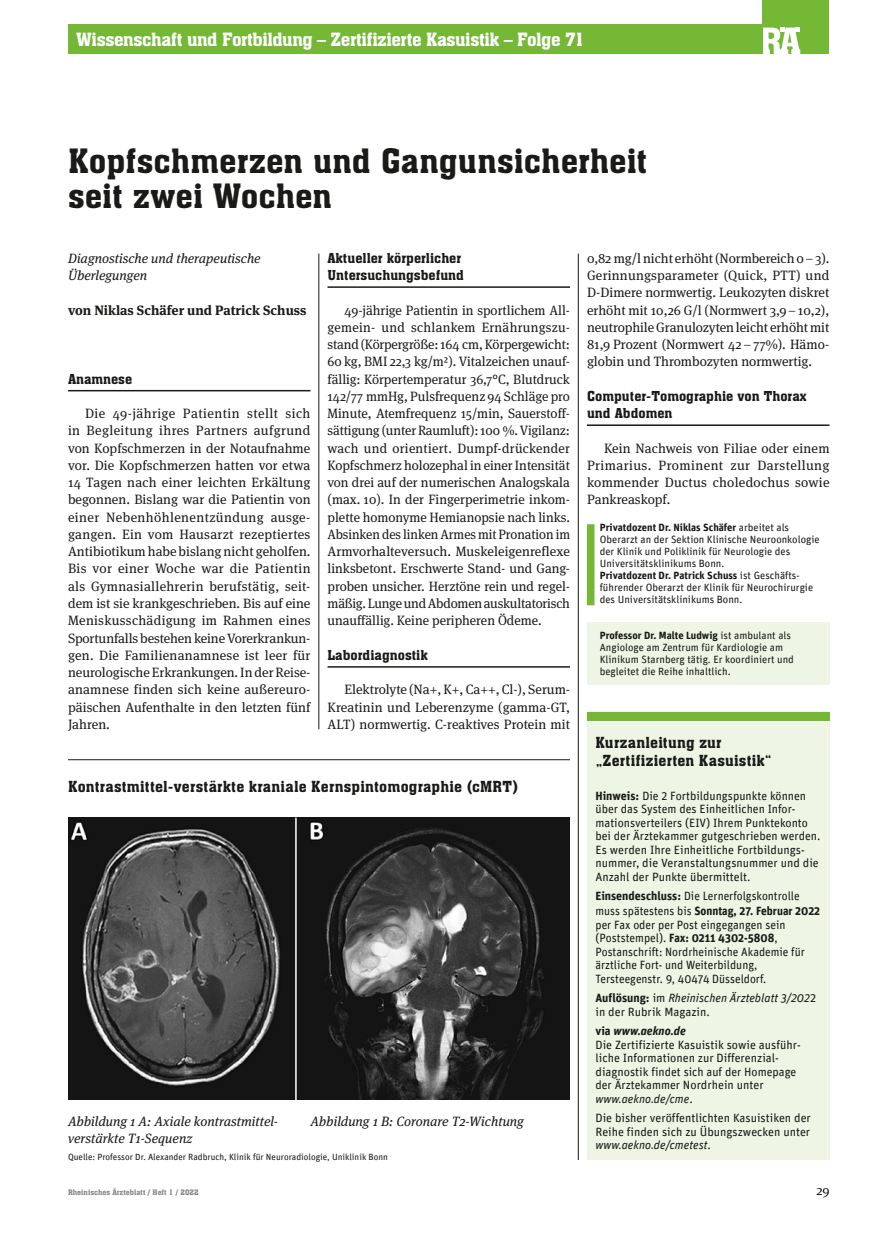
<style>
.page{position:relative;width:872px;height:1234px;background:#fff}
.page>*{position:absolute;margin:0;border:0;box-sizing:border-box;transform-origin:0 0}
.t1{font:33px/34.5px "Aachen BT";color:#1a1a18}
.t2{font:18px "Aachen BT";letter-spacing:-.025em;color:#fff}
.t3{font:15px/18px "Aachen BT";letter-spacing:.015em;color:#1a1a18}
.t4{font:13.5px/17.2px "Meta Serif OT";letter-spacing:.005em;color:#1a1a18;text-align:justify}
.t5{font:italic 13.5px/17.2px "Meta Serif OT";color:#1a1a18}
.t6{font:13.5px/17.2px "Aachen BT";color:#1a1a18}
.t7{font:700 13.5px "Meta Serif OT";color:#1a1a18}
.t8{font:12px/13.5px "Unit";color:#1a1a18}
.t9{font:12px/13.5px "Unit";color:#1a1a18;scale:.95 1}
.t10{font:italic 12px/13.5px "Unit";color:#1a1a18}
.t11{font:10.5px/12px "Unit";color:#1a1a18}
.t12{font:9px "Unit";color:#1a1a18}
.t13{font:7.5px "Aachen BT";color:#878786}
.s1{font-weight:700}
.s2{font-weight:700;font-style:normal}
.s3{font-style:normal}
.s4{font-weight:700;font-style:italic}
.s5{font-style:italic}
</style>
<div class="page">
<div style="left:762px;top:0;width:67px;height:54px;background:#75b836"></div>
<svg style="left:763px;top:28px;width:37px;height:26px"></svg>
<div style="left:68px;top:25px;width:694px;height:29px;background:#75b836"></div>
<hr style="left:68px;top:390px;width:242px;height:1px;background:#1a1a18">
<hr style="left:327px;top:286px;width:243px;height:2px;background:#1a1a18">
<hr style="left:327px;top:666px;width:243px;height:1px;background:#1a1a18">
<hr style="left:587px;top:424px;width:242px;height:2px;background:#1a1a18">
<hr style="left:318px;top:253px;width:1px;height:476px;background:#1a1a18">
<hr style="left:578px;top:253px;width:1px;height:906px;background:#1a1a18">
<div style="left:587px;top:622px;width:242px;height:62px;background:#eef5e4"></div>
<img style="left:68px;top:817px;width:502px;height:282px">
<hr style="left:295px;top:817px;width:2px;height:283px;background:#fff">
<div style="left:587px;top:711px;width:242px;height:448px;background:#eef5e4"></div>
<div style="left:587px;top:711px;width:242px;height:9px;background:#75b836"></div>
<div style="left:587px;top:524px;width:7px;height:81px;background:#75b836"></div>
<hr style="left:68px;top:759px;width:502px;height:1px;background:#1a1a18">
<h2 class="t2" style="left:77px;top:28px;width:510px">Wissenschaft und Fortbildung – Zertifizierte Kasuistik – Folge 71</h2>
<h1 class="t1" style="left:68px;top:144px;width:581px">Kopfschmerzen und Gangunsicherheit seit zwei Wochen</h1>
<p class="t5" style="left:68px;top:249px;width:194px">Diagnostische und therapeutische<br>Überlegungen</p>
<p class="t7" style="left:68px;top:301px;width:240px">von Niklas Schäfer und Patrick Schuss</p>
<p class="t6" style="left:68px;top:370px;width:66px">Anamnese</p>
<p class="t4" style="left:68px;top:404px;width:244px;text-align:left;text-indent:17px">Die 49-jährige Patientin stellt sich in Begleitung ihres Partners aufgrund von Kopfschmerzen in der Notaufnahme vor. Die Kopfschmerzen hatten vor etwa 14 Tagen nach einer leichten Erkältung begonnen. Bislang war die Patientin von einer Nebenhöhlenentzündung ausge&shy;gangen. Ein vom Hausarzt rezeptiertes Antibiotikum habe bislang nicht geholfen.<br>Bis vor einer Woche war die Patientin als Gymnasiallehrerin berufstätig, seit&shy;dem ist sie krankgeschrieben. Bis auf eine Meniskusschädigung im Rahmen eines Sportunfalls bestehen keine Vorerkrankun&shy;gen. Die Familienanamnese ist leer für neurologische Erkrankungen. In der Reise&shy;anamnese finden sich keine außereuro&shy;päischen Aufenthalte in den letzten fünf Jahren.</p>
<p class="t6" style="left:327px;top:249px;width:138px">Aktueller körperlicher<br>Untersuchungsbefund</p>
<p class="t4" style="left:327px;top:301px;width:244px;text-indent:17px">49-jährige Patientin in sportlichem All&shy;gemein- und schlankem Ernährungszu&shy;stand (Körpergröße: 164 cm, Körpergewicht:<br>60 kg, BMI 22,3 kg/m²). Vitalzeichen unauf&shy;fällig: Körpertemperatur 36,7°C, Blutdruck 142/77 mmHg, Pulsfrequenz 94 Schläge pro Minute, Atemfrequenz 15/min, Sauerstoff&shy;sättigung (unter Raumluft): 100 %. Vigilanz: wach und orientiert. Dumpf-drückender Kopfschmerz holozephal in einer Intensität von drei auf der numerischen Analogskala (max. 10). In der Fingerperimetrie inkom&shy;plette homonyme Hemianopsie nach links.<br>Absinken des linken Armes mit Pronation im Armvorhalteversuch. Muskeleigenreflexe linksbetont. Erschwerte Stand- und Gang&shy;proben unsicher. Herztöne rein und regel&shy;mäßig. Lunge und Abdomen auskultatorisch unauffällig. Keine peripheren Ödeme.</p>
<p class="t6" style="left:327px;top:646px;width:102px">Labordiagnostik</p>
<p class="t4" style="left:327px;top:680px;width:244px;text-indent:17px">Elektrolyte (Na+, K+, Ca++, Cl-), Serum-Kreatinin und Leberenzyme (gamma-GT, ALT) normwertig. C-reaktives Protein mit</p>
<p class="t3" style="left:68px;top:777px;width:452px">Kontrastmittel-verstärkte kraniale Kernspintomographie (cMRT)</p>
<p class="t5" style="left:68px;top:1112px;width:210px">Abbildung 1 A: Axiale kontrastmittel&shy;verstärkte T1-Sequenz</p>
<p class="t5" style="left:310px;top:1112px;width:215px">Abbildung 1 B: Coronare T2-Wichtung</p>
<p class="t12" style="left:68px;top:1151px;width:321px">Quelle: Professor Dr. Alexander Radbruch, Klinik für Neuroradiologie, Uniklinik Bonn</p>
<p class="t4" style="left:587px;top:249px;width:244px">0,82 mg/l nicht erhöht (Normbereich 0–3).<br>Gerinnungsparameter (Quick, PTT) und D-Dimere normwertig. Leukozyten diskret erhöht mit 10,26 G/l (Normwert 3,9–10,2), neutrophile Granulozyten leicht erhöht mit 81,9 Prozent (Normwert 42–77%). Hämo&shy;globin und Thrombozyten normwertig.</p>
<p class="t6" style="left:587px;top:387px;width:221px">Computer-Tomographie von Thorax und Abdomen</p>
<p class="t4" style="left:587px;top:439px;width:244px;text-indent:17px">Kein Nachweis von Filiae oder einem Primarius. Prominent zur Darstellung kommender Ductus choledochus sowie Pankreaskopf.</p>
<p class="t11" style="left:600px;top:521px;width:221px"><span class="s1">Privatdozent Dr. Niklas Schäfer</span> arbeitet als Oberarzt an der Sektion Klinische Neuroonkologie der Klinik und Poliklinik für Neurologie des Universitätsklinikums Bonn.<br><span class="s1">Privatdozent Dr. Patrick Schuss</span> ist Geschäfts&shy;führender Oberarzt der Klinik für Neurochirurgie des Universitätsklinikums Bonn.</p>
<p class="t11" style="left:600px;top:629px;width:196px"><span class="s1">Professor Dr. Malte Ludwig</span> ist ambulant als Angiologe am Zentrum für Kardiologie am Klinikum Starnberg tätig. Er koordiniert und begleitet die Reihe inhaltlich.</p>
<p class="t3" style="left:595px;top:733px;width:178px">Kurzanleitung zur „Zertifizierten Kasuistik“</p>
<p class="t8" style="left:595px;top:788px;width:226px"><span class="s1">Hinweis:</span> Die 2 Fortbildungspunkte können über das System des Einheitlichen Infor-- mationsverteilers (EIV) Ihrem Punktekonto bei der Ärztekammer gutgeschrieben werden.<br>Es werden Ihre Einheitliche Fortbildungs&shy;nummer, die Veranstaltungsnummer und die Anzahl der Punkte übermittelt.</p>
<p class="t9" style="left:595px;top:888px;width:238px;line-height:15px"><span class="s1">Einsendeschluss:</span> Die Lernerfolgskontrolle muss spätestens bis <span class="s1">Sonntag, 27. Februar 2022</span></p>
<p class="t9" style="left:595px;top:917px;width:222px">per Fax oder per Post eingegangen sein (Poststempel). <span class="s1">Fax: 0211 4302-5808</span>, Postanschrift: Nordrheinische Akademie für ärztliche Fort- und Weiterbildung, Tersteegenstr. 9, 40474 Düsseldorf.</p>
<p class="t10" style="left:595px;top:991px;width:222px"><span class="s2">Auflösung:</span> <span class="s3">im</span> Rheinischen Ärzteblatt 3/202<span class="s3">2 in der Rubrik Magazin.</span></p>
<p class="t8" style="left:595px;top:1024px;width:207px"><span class="s1">via</span> <span class="s4">www.aekno.de<br></span>Die Zertifizierte Kasuistik sowie ausführ&shy;liche Informationen zur Differenzial&shy;diagnostik findet sich auf der Homepage der Ärztekammer Nordrhein unter <span class="s5">www.aekno.de/cme</span>.</p>
<p class="t8" style="left:595px;top:1111px;width:217px;text-align:justify">Die bisher veröffentlichten Kasuistiken der Reihe finden sich zu Übungszwecken unter <span class="s5">www.aekno.de/cmetest</span>.</p>
<p class="t13" style="left:68px;top:1187px;width:132px">Rheinisches Ärzteblatt / Heft 1 / 2022</p>
<p class="t4" style="left:816px;top:1181px;width:15px">29</p>
</div>
